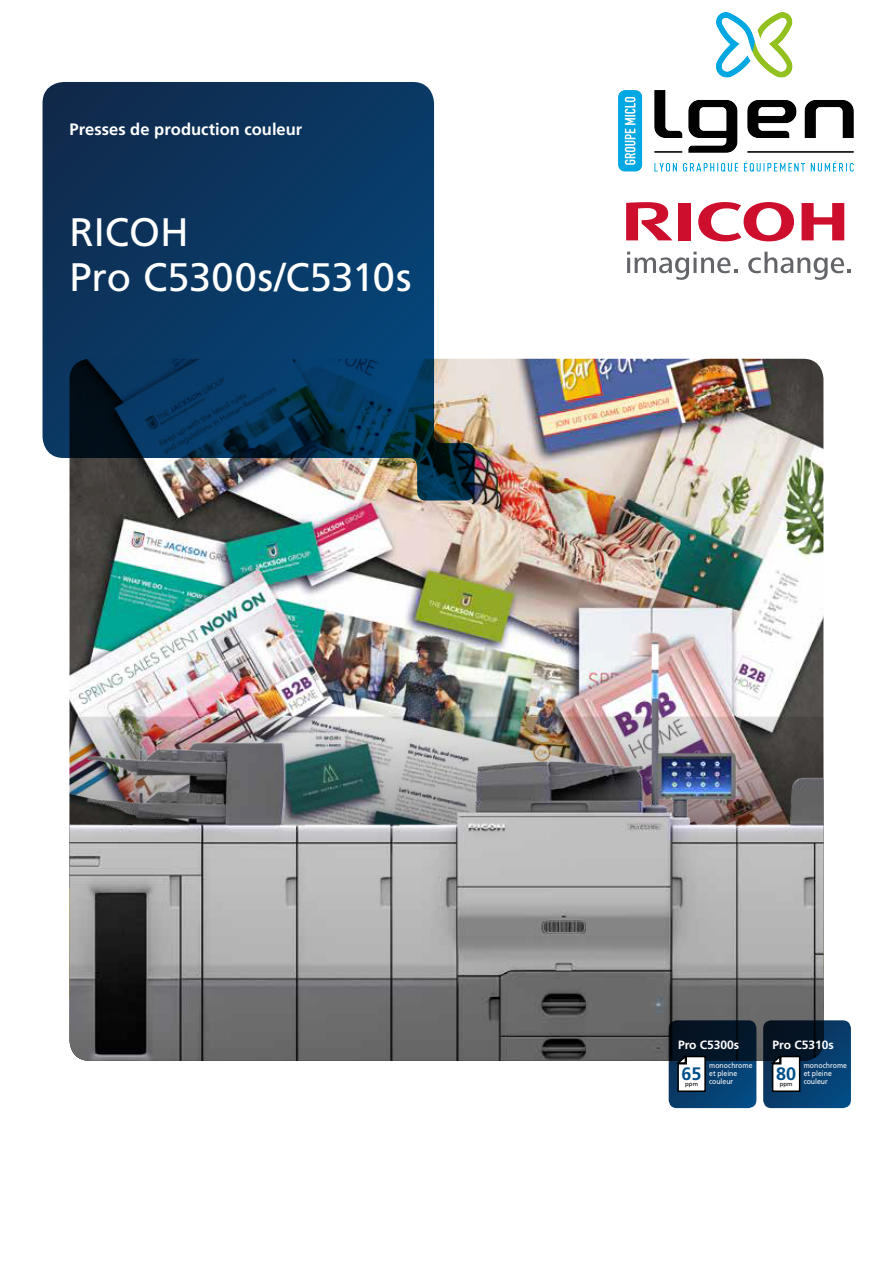
<style>
.page{position:relative;width:893px;height:1263px;background:#fff}
.page>*{position:absolute;margin:0;border:0;box-sizing:border-box;transform-origin:0 0}
.t1{font:39.75px/45px "Frutiger LT Std";color:#fff}
.t2{font:700 18px "Frutiger LT Std";color:#00508b}
.t3{font:700 16.5px "Frutiger LT Std";color:#fff}
.t4{font:700 12px "Frutiger LT Std";color:#fff}
.t5{font:7.5px/8.2px "Frutiger LT Std";letter-spacing:.005em;color:#fff;scale:.92 1}
.t6{font:6px "Frutiger LT Std";letter-spacing:.01em;color:#000}
</style>
<div class="page">
<img style="left:70px;top:359px;width:753px;height:276px">
<img style="left:70px;top:635px;width:753px;height:426px">
<svg style="left:43px;top:82px;width:432px;height:418px;background:#284b6c"></svg>
<svg style="left:763px;top:1020px;width:88px;height:88px;background:#224666"></svg>
<svg style="left:669px;top:1020px;width:87px;height:88px;background:#203f5b"></svg>
<svg style="left:698px;top:202px;width:96px;height:39px"></svg>
<svg style="left:802px;top:203px;width:42px;height:37px"></svg>
<div style="left:678px;top:203px;width:13px;height:37px;background:#ce0e2d"></div>
<svg style="left:626px;top:202px;width:46px;height:38px"></svg>
<svg style="left:627px;top:252px;width:111px;height:28px"></svg>
<svg style="left:748px;top:252px;width:103px;height:28px"></svg>
<img style="left:618px;top:13px;width:235px;height:158px">
<h3 class="t3" style="left:70px;top:120px;width:234px">Presses de production couleur</h3>
<h1 class="t1" style="left:70px;top:210px;width:343px">RICOH<br>Pro C5300s/C5310s</h1>
<h3 class="t4" style="left:678px;top:1038px;width:63px">Pro C5300s</h3>
<p class="t5" style="left:709px;top:1061px;width:49px">monochrome et pleine</p>
<h2 class="t2" style="left:682px;top:1063px;width:22px">65</h2>
<p class="t6" style="left:685px;top:1080px;width:14px">ppm</p>
<p class="t5" style="left:709px;top:1077px;width:28px">couleur</p>
<h3 class="t4" style="left:773px;top:1038px;width:63px">Pro C5310s</h3>
<p class="t6" style="left:780px;top:1080px;width:14px">ppm</p>
<p class="t5" style="left:804px;top:1061px;width:49px">monochrome et pleine</p>
<h2 class="t2" style="left:776px;top:1063px;width:22px">80</h2>
<p class="t5" style="left:804px;top:1077px;width:28px">couleur</p>
</div>
